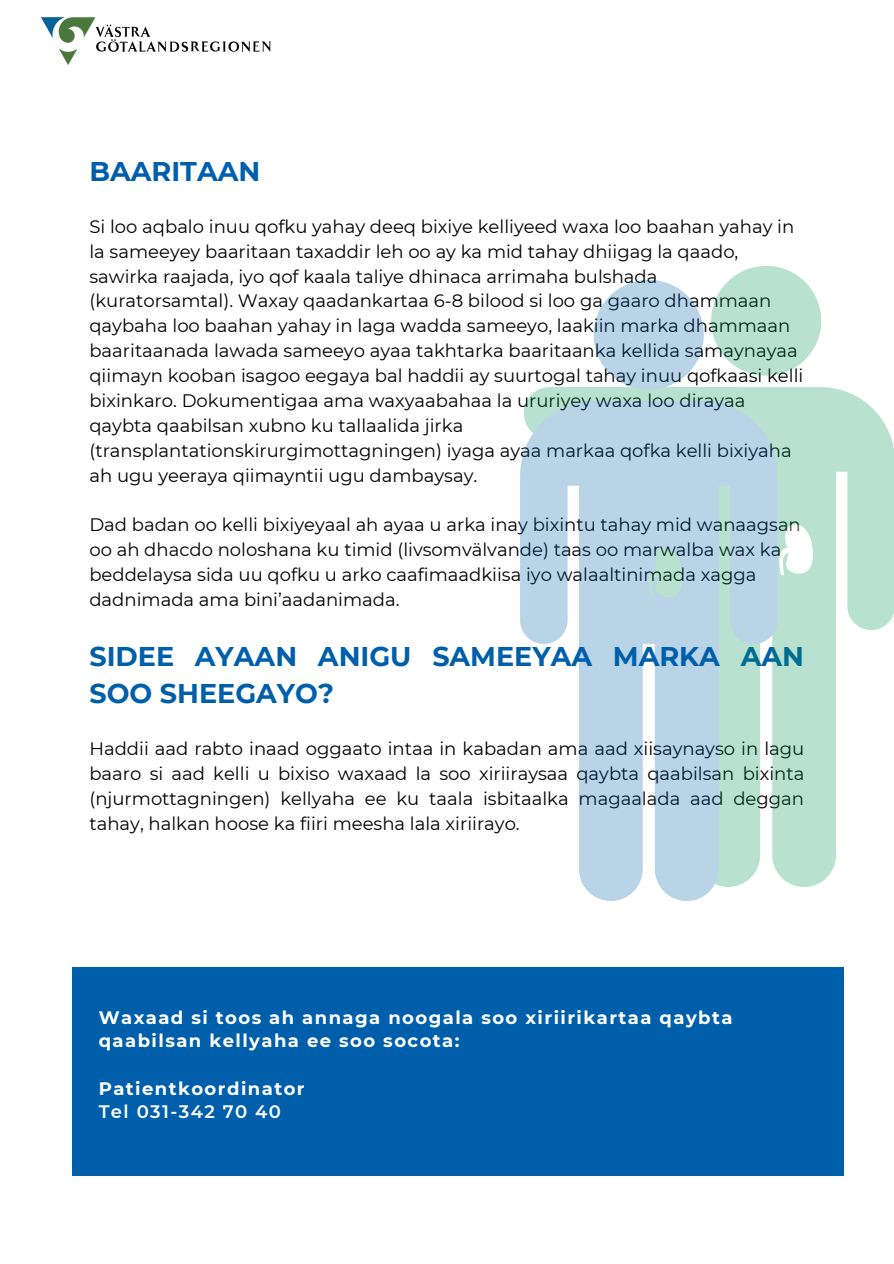
<style>
.page{position:relative;width:894px;height:1264px;background:#fff}
.page>*{position:absolute;margin:0;border:0;box-sizing:border-box;transform-origin:0 0}
.t1{font:700 27px/37.3px "Montserrat";color:#005fab}
.t2{font:18px/24.9px "Montserrat";color:#000}
.t3{font:700 18px/23.7px "Montserrat";letter-spacing:.08em;color:#fff}
.t4{font:600 18px "Montserrat";letter-spacing:.08em;color:#fff}
</style>
<div class="page">
<div style="left:72px;top:967px;width:771px;height:208px;background:#005fab"></div>
<img style="left:41px;top:17px;width:229px;height:48px">
<div style="left:711px;top:266px;width:110px;height:110px;background:#b9e1d0;border-radius:50%"></div>
<svg style="left:742px;top:387px;width:151px;height:500px;fill:#b9e1d0"></svg>
<div style="left:527px;top:387px;width:215px;height:14px;background:#b9e1d0"></div>
<div style="left:593px;top:280px;width:110px;height:110px;background:#b9d3e7;border-radius:50%"></div>
<svg style="left:520px;top:401px;width:257px;height:500px;fill:#b9d3e7"></svg>
<svg style="left:778px;top:522px;width:37px;height:57px"></svg>
<svg style="left:648px;top:546px;width:37px;height:56px;background:#b9dbd9"></svg>
<p class="t1" style="left:89px;top:152px;width:172px">BAARITAAN</p>
<p class="t2" style="left:89px;top:214px;width:715px">Si loo aqbalo inuu qofku yahay deeq bixiye kelliyeed waxa loo baahan yahay in la sameeyey baaritaan taxaddir leh oo ay ka mid tahay dhiigag la qaado, sawirka raajada, iyo qof kaala taliye dhinaca arrimaha bulshada (kuratorsamtal). Waxay qaadankartaa 6-8 bilood si loo ga gaaro dhammaan qaybaha loo baahan yahay in laga wadda sameeyo, laakiin marka dhammaan baaritaanada lawada sameeyo ayaa takhtarka baaritaanka kellida samaynayaa qiimayn kooban isagoo eegaya bal haddii ay suurtogal tahay inuu qofkaasi kelli bixinkaro. Dokumentigaa ama waxyaabahaa la ururiyey waxa loo dirayaa qaybta qaabilsan xubno ku tallaalida jirka (transplantationskirurgimottagningen) iyaga ayaa markaa qofka kelli bixiyaha ah ugu yeeraya qiimayntii ugu dambaysay.</p>
<p class="t2" style="left:89px;top:512px;width:712px">Dad badan oo kelli bixiyeyaal ah ayaa u arka inay bixintu tahay mid wanaagsan oo ah dhacdo noloshana ku timid (livsomvälvande) taas oo marwalba wax ka beddelaysa sida uu qofku u arko caafimaadkiisa iyo walaaltinimada xagga dadnimada ama bini’aadanimada.</p>
<p class="t1" style="left:89px;top:637px;width:716px">SIDEE AYAAN ANIGU SAMEEYAA MARKA AAN<br>SOO SHEEGAYO?</p>
<p class="t2" style="left:89px;top:736px;width:716px;text-align:justify">Haddii aad rabto inaad oggaato intaa in kabadan ama aad xiisaynayso in lagu baaro si aad kelli u bixiso waxaad la soo xiriiraysaa qaybta qaabilsan bixinta (njurmottagningen) kellyaha ee ku taala isbitaalka magaalada aad deggan tahay, halkan hoose ka fiiri meesha lala xiriirayo.</p>
<p class="t3" style="left:99px;top:1005px;width:635px">Waxaad si toos ah annaga noogala soo xiriirikartaa qaybta qaabilsan kellyaha ee soo socota:</p>
<p class="t3" style="left:99px;top:1076px;width:207px">Patientkoordinator</p>
<p class="t4" style="left:99px;top:1100px;width:184px">Tel 031-342 70 40</p>
</div>
